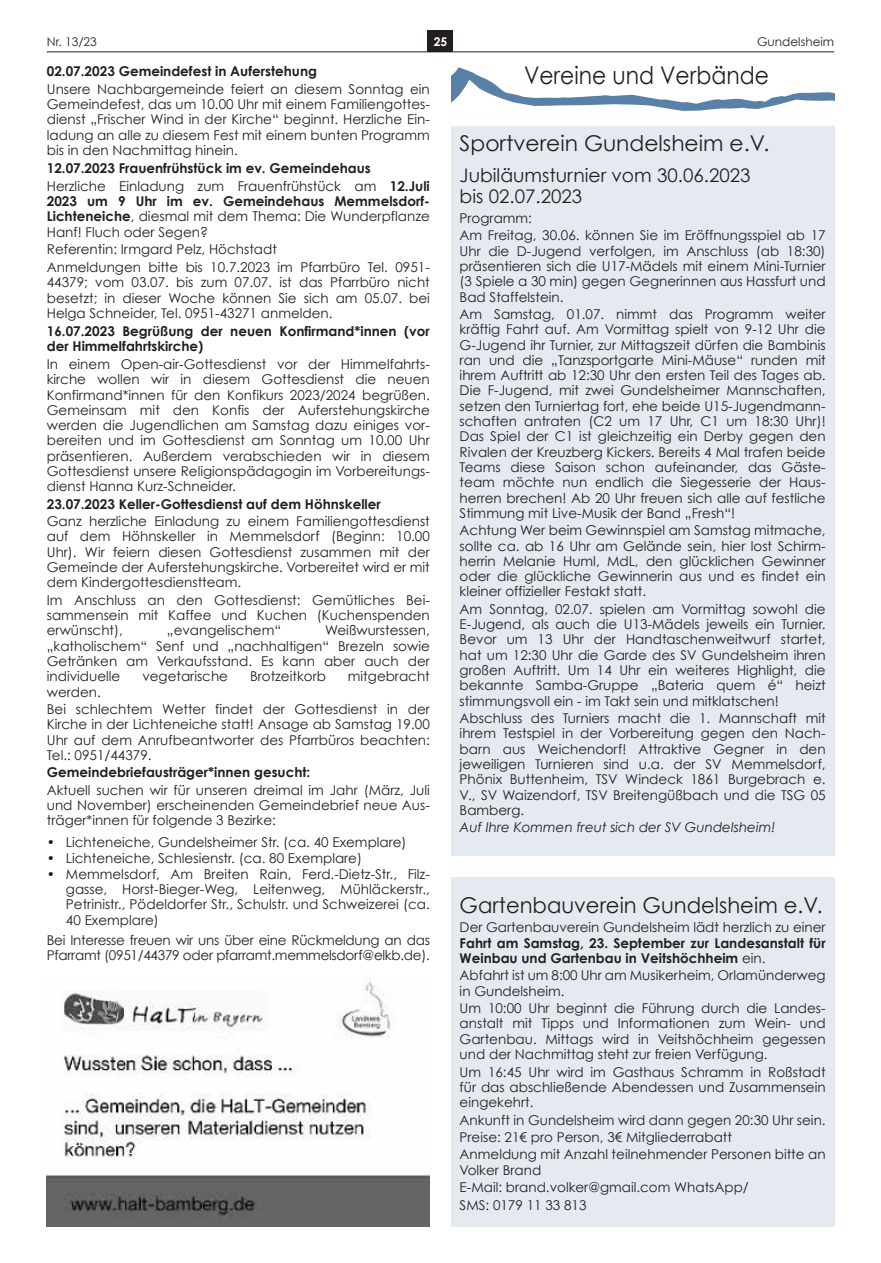
<style>
.page{position:relative;width:881px;height:1263px;background:#fff}
.page>*{position:absolute;margin:0;border:0;box-sizing:border-box;transform-origin:0 0}
.t1{font:24.3px "Century Gothic";color:#231f20;scale:.9 1}
.t2{font:21.75px "Century Gothic";color:#231f20}
.t3{font:18.75px/21.8px "Century Gothic";color:#231f20}
.t4{font:13.5px/15.3px "Century Gothic";color:#231f20;text-align:justify}
.t5{font:700 13.5px/15.3px "Century Gothic";color:#231f20}
.t6{font:13.5px/15.3px "Century Gothic";letter-spacing:-.02em;color:#231f20}
.t7{font:italic 13.5px "Century Gothic";color:#231f20}
.t8{font:12px "Century Gothic";color:#231f20}
.t9{font:700 12px "Century Gothic";color:#fff}
.s1{font-weight:400}
.s2{font-weight:700}
</style>
<div class="page">
<div style="left:427px;top:30px;width:26px;height:22px;background:#231f20"></div>
<hr style="left:47px;top:52px;width:786px;height:1px;background:#231f20">
<div style="left:451px;top:126px;width:382px;height:1101px;background:#e5eaf1"></div>
<img style="left:47px;top:977px;width:382px;height:250px">
<svg style="left:451px;top:67px;width:382px;height:43px"></svg>
<div style="left:440px;top:856px;width:404px;height:21px;background:#fff"></div>
<p class="t8" style="left:47px;top:34px;width:52px">Nr. 13/23</p>
<p class="t9" style="left:433px;top:34px;width:15px">25</p>
<p class="t8" style="left:756px;top:34px;width:78px">Gundelsheim</p>
<p class="t5" style="left:47px;top:63px;width:271px">02.07.2023 Gemeindefest in Auferstehung</p>
<p class="t4" style="left:47px;top:81px;width:384px">Unsere Nachbargemeinde feiert an diesem Sonntag ein Gemeindefest, das um 10.00 Uhr mit einem Familiengottes&shy;dienst „Frischer Wind in der Kirche“ beginnt. Herzliche Ein&shy;ladung an alle zu diesem Fest mit einem bunten Programm bis in den Nachmittag hinein.</p>
<p class="t5" style="left:47px;top:159px;width:384px;line-height:17.9px">12.07.2023 Frauenfrühstück im ev. Gemeindehaus<br><span class="s1">Herzliche Einladung zum Frauenfrühstück am</span> 12.Juli</p>
<p class="t4" style="left:47px;top:193px;width:384px"><span class="s2">2023 um 9 Uhr im ev. Gemeindehaus Memmelsdorf-Lichteneiche</span>, diesmal mit dem Thema: Die Wunderpflanze Hanf! Fluch oder Segen?</p>
<p class="t4" style="left:47px;top:240px;width:384px;line-height:17.9px">Referentin: Irmgard Pelz, Höchstadt<br>Anmeldungen bitte bis 10.7.2023 im Pfarrbüro Tel. 0951-</p>
<p class="t4" style="left:47px;top:275px;width:384px">44379; vom 03.07. bis zum 07.07. ist das Pfarrbüro nicht besetzt; in dieser Woche können Sie sich am 05.07. bei Helga Schneider, Tel. 0951-43271 anmelden.</p>
<p class="t5" style="left:47px;top:323px;width:384px">16.07.2023 Begrüßung der neuen Konfirmand*innen (vor der Himmelfahrtskirche)</p>
<p class="t4" style="left:47px;top:356px;width:384px">In einem Open-air-Gottesdienst vor der Himmelfahrts&shy;kirche wollen wir in diesem Gottesdienst die neuen Konfirmand*innen für den Konfikurs 2023/2024 begrüßen.<br>Gemeinsam mit den Konfis der Auferstehungskirche werden die Jugendlichen am Samstag dazu einiges vor&shy;bereiten und im Gottesdienst am Sonntag um 10.00 Uhr präsentieren. Außerdem verabschieden wir in diesem Gottesdienst unsere Religionspädagogin im Vorbereitungs&shy;dienst Hanna Kurz-Schneider.</p>
<p class="t5" style="left:47px;top:496px;width:335px">23.07.2023 Keller-Gottesdienst auf dem Höhnskeller</p>
<p class="t4" style="left:47px;top:513px;width:384px">Ganz herzliche Einladung zu einem Familiengottesdienst auf dem Höhnskeller in Memmelsdorf (Beginn: 10.00<br>Uhr). Wir feiern diesen Gottesdienst zusammen mit der Gemeinde der Auferstehungskirche. Vorbereitet wird er mit dem Kindergottesdienstteam.</p>
<p class="t4" style="left:47px;top:592px;width:384px">Im Anschluss an den Gottesdienst: Gemütliches Bei&shy;sammensein mit Kaffee und Kuchen (Kuchenspenden erwünscht),</p>
<p class="t4" style="left:47px;top:623px;width:384px;text-indent:278px">Weißwurstessen, „katholischem“ Senf und „nachhaltigen“ Brezeln sowie Getränken am Verkaufsstand. Es kann aber auch der individuelle</p>
<p class="t4" style="left:167px;top:623px;width:116px">„evangelischem“</p>
<p class="t4" style="left:142px;top:669px;width:87px">vegetarische</p>
<p class="t4" style="left:250px;top:669px;width:77px">Brotzeitkorb</p>
<p class="t4" style="left:348px;top:669px;width:83px">mitgebracht</p>
<p class="t4" style="left:47px;top:683px;width:384px;line-height:17.4px">werden.<br>Bei schlechtem Wetter findet der Gottesdienst in der</p>
<p class="t4" style="left:47px;top:717px;width:384px">Kirche in der Lichteneiche statt! Ansage ab Samstag 19.00<br>Uhr auf dem Anrufbeantworter des Pfarrbüros beachten:<br>Tel.: 0951/44379.</p>
<p class="t5" style="left:47px;top:764px;width:265px">Gemeindebriefausträger*innen gesucht:</p>
<p class="t4" style="left:47px;top:782px;width:384px">Aktuell suchen wir für unseren dreimal im Jahr (März, Juli und November) erscheinenden Gemeindebrief neue Aus&shy;träger*innen für folgende 3 Bezirke:</p>
<p class="t4" style="left:47px;top:834px;width:361px">• Lichteneiche, Gundelsheimer Str. (ca. 40 Exemplare)</p>
<p class="t4" style="left:47px;top:850px;width:316px">• Lichteneiche, Schlesienstr. (ca. 80 Exemplare)</p>
<p class="t4" style="left:66px;top:866px;width:365px;text-indent:-19px">• Memmelsdorf, Am Breiten Rain, Ferd.-Dietz-Str., Filz&shy;gasse, Horst-Bieger-Weg, Leitenweg, Mühläckerstr., Petrinistr., Pödeldorfer Str., Schulstr. und Schweizerei (ca.<br>40 Exemplare)</p>
<p class="t6" style="left:47px;top:932px;width:384px">Bei Interesse freuen wir uns über eine Rückmeldung an das<br>Pfarramt (0951/44379 oder pfarramt.memmelsdorf@elkb.de).</p>
<h1 class="t1" style="left:524px;top:61px;width:273px">Vereine und Verbände</h1>
<h2 class="t2" style="left:459px;top:130px;width:311px">Sportverein Gundelsheim e.V.</h2>
<h3 class="t3" style="left:459px;top:164px;width:292px">Jubiläumsturnier vom 30.06.2023 bis 02.07.2023</h3>
<p class="t4" style="left:459px;top:209px;width:367px;line-height:17.4px">Programm:<br>Am Freitag, 30.06. können Sie im Eröffnungsspiel ab 17</p>
<p class="t4" style="left:459px;top:243px;width:367px">Uhr die D-Jugend verfolgen, im Anschluss (ab 18:30) präsentieren sich die U17-Mädels mit einem Mini-Turnier (3 Spiele a 30 min) gegen Gegnerinnen aus Hassfurt und Bad Staffelstein.</p>
<p class="t4" style="left:459px;top:306px;width:367px">Am Samstag, 01.07. nimmt das Programm weiter kräftig Fahrt auf. Am Vormittag spielt von 9-12 Uhr die G-Jugend ihr Turnier, zur Mittagszeit dürfen die Bambinis ran und die „Tanzsportgarte Mini-Mäuse“ runden mit ihrem Auftritt ab 12:30 Uhr den ersten Teil des Tages ab.<br>Die F-Jugend, mit zwei Gundelsheimer Mannschaften, setzen den Turniertag fort, ehe beide U15-Jugendmann&shy;schaften antraten (C2 um 17 Uhr, C1 um 18:30 Uhr)!<br>Das Spiel der C1 ist gleichzeitig ein Derby gegen den Rivalen der Kreuzberg Kickers. Bereits 4 Mal trafen beide Teams diese Saison schon aufeinander, das Gäste&shy;team möchte nun endlich die Siegesserie der Haus&shy;herren brechen! Ab 20 Uhr freuen sich alle auf festliche Stimmung mit Live-Musik der Band „Fresh“!</p>
<p class="t4" style="left:459px;top:522px;width:367px">Achtung Wer beim Gewinnspiel am Samstag mitmache, sollte ca. ab 16 Uhr am Gelände sein, hier lost Schirm&shy;herrin Melanie Huml, MdL, den glücklichen Gewinner oder die glückliche Gewinnerin aus und es findet ein kleiner offizieller Festakt statt.</p>
<p class="t4" style="left:459px;top:601px;width:367px">Am Sonntag, 02.07. spielen am Vormittag sowohl die E-Jugend, als auch die U13-Mädels jeweils ein Turnier.<br>Bevor um 13 Uhr der Handtaschenweitwurf startet, hat um 12:30 Uhr die Garde des SV Gundelsheim ihren großen Auftritt. Um 14 Uhr ein weiteres Highlight, die bekannte Samba-Gruppe „Bateria quem é“ heizt stimmungsvoll ein - im Takt sein und mitklatschen!</p>
<p class="t4" style="left:459px;top:710px;width:367px">Abschluss des Turniers macht die 1. Mannschaft mit ihrem Testspiel in der Vorbereitung gegen den Nach&shy;barn aus Weichendorf! Attraktive Gegner in den jeweiligen Turnieren sind u.a. der SV Memmelsdorf, Phönix Buttenheim, TSV Windeck 1861 Burgebrach e.<br>V., SV Waizendorf, TSV Breitengüßbach und die TSG 05<br>Bamberg.</p>
<p class="t7" style="left:459px;top:819px;width:317px">Auf Ihre Kommen freut sich der SV Gundelsheim!</p>
<h2 class="t2" style="left:459px;top:892px;width:364px">Gartenbauverein Gundelsheim e.V.</h2>
<p class="t4" style="left:459px;top:920px;width:367px">Der Gartenbauverein Gundelsheim lädt herzlich zu einer</p>
<p class="t5" style="left:459px;top:935px;width:367px">Fahrt am Samstag, 23. September zur Landesanstalt für<br>Weinbau und Gartenbau in Veitshöchheim <span class="s1">ein.</span></p>
<p class="t4" style="left:459px;top:968px;width:367px">Abfahrt ist um 8:00 Uhr am Musikerheim, Orlamünderweg in Gundelsheim.</p>
<p class="t4" style="left:459px;top:1000px;width:367px">Um 10:00 Uhr beginnt die Führung durch die Landes&shy;anstalt mit Tipps und Informationen zum Wein- und Gartenbau. Mittags wird in Veitshöchheim gegessen und der Nachmittag steht zur freien Verfügung.</p>
<p class="t4" style="left:459px;top:1064px;width:367px">Um 16:45 Uhr wird im Gasthaus Schramm in Roßstadt für das abschließende Abendessen und Zusammensein eingekehrt.</p>
<p class="t4" style="left:459px;top:1111px;width:367px;line-height:17.4px;text-align:left">Ankunft in Gundelsheim wird dann gegen 20:30 Uhr sein.<br>Preise: 21€ pro Person, 3€ Mitgliederrabatt<br>Anmeldung mit Anzahl teilnehmender Personen bitte an</p>
<p class="t4" style="left:459px;top:1161px;width:290px;line-height:17.4px;text-align:left">Volker Brand<br>E-Mail: brand.volker@gmail.com WhatsApp/<br>SMS: 0179 11 33 813</p>
</div>
